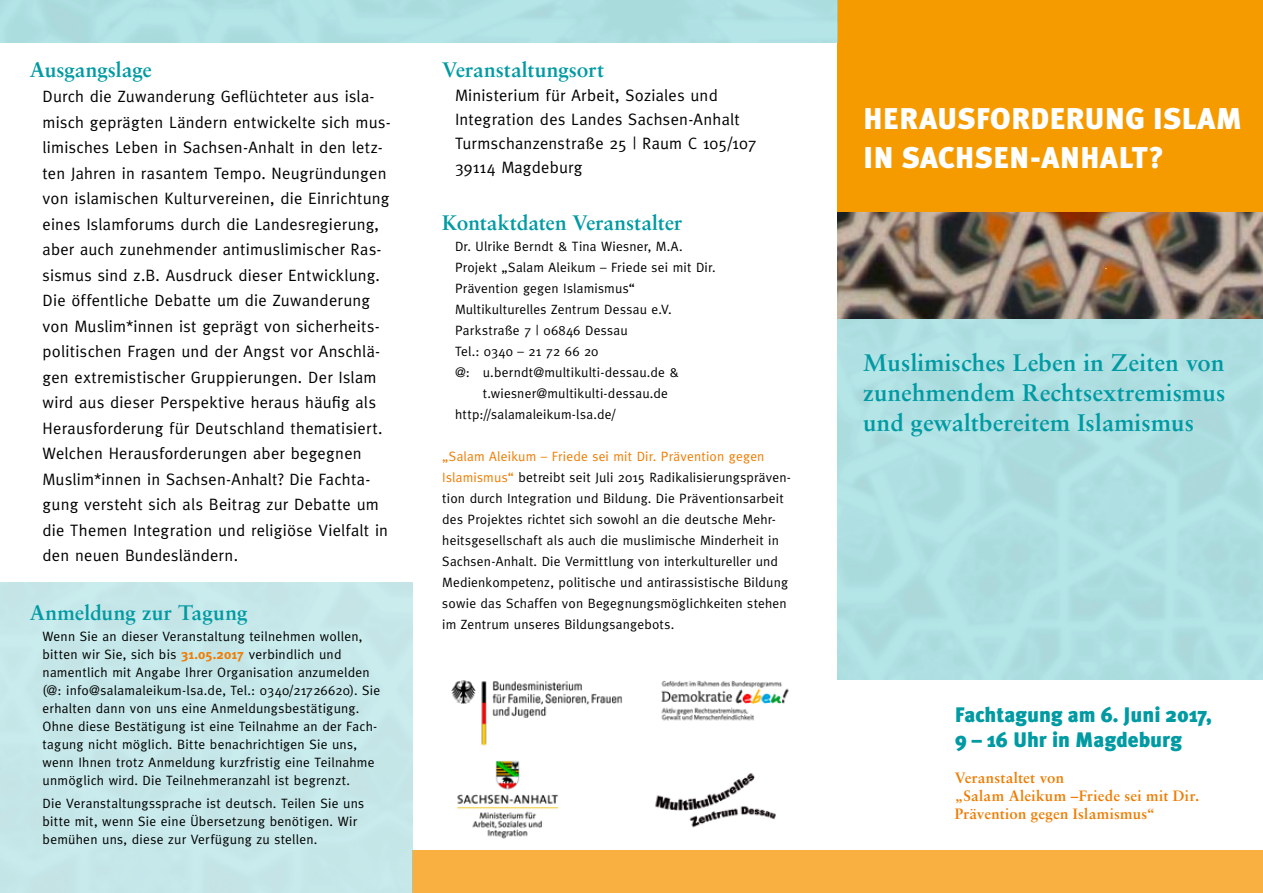
<style>
.page{position:relative;width:1263px;height:893px;background:#fff}
.page>*{position:absolute;margin:0;border:0;box-sizing:border-box;transform-origin:0 0}
.t1{font:900 30px/39px "Meta Plus";letter-spacing:.005em;color:#fff}
.t2{font:24px/30px "Sabon Bold Os F";letter-spacing:.01em;color:#009aa3;text-align:justify}
.t3{font:21px "Sabon Bold Os F";color:#009aa3}
.t4{font:900 21px/25.2px "Meta Plus";color:#009aa3}
.t5{font:16.5px/25.5px "Meta";letter-spacing:.015em;color:#000}
.t6{font:15px/18px "Sabon Bold Os F";letter-spacing:.02em;color:#ef7c00}
.t7{font:13.5px/18px "Meta";letter-spacing:.015em;color:#000}
.s1{font-weight:700;color:#ef7c00}
.s2{color:#ef7c00}
</style>
<div class="page">
<div style="left:412px;top:850px;width:851px;height:43px;background:#f9b041"></div>
<div style="left:838px;top:0;width:425px;height:213px;background:#f59b00"></div>
<img style="left:838px;top:213px;width:425px;height:106px">
<img style="left:661px;top:681px;width:128px;height:40px">
<img style="left:655px;top:773px;width:121px;height:55px">
<img style="left:451px;top:680px;width:172px;height:66px">
<img style="left:456px;top:760px;width:103px;height:79px">
<h3 class="t3" style="left:30px;top:56px;width:124px">Ausgangslage</h3>
<p class="t5" style="left:43px;top:83px;width:350px">Durch die Zuwanderung Geflüchteter aus isla&shy;misch geprägten Ländern entwickelte sich mus&shy;limisches Leben in Sachsen-Anhalt in den letz&shy;ten Jahren in rasantem Tempo. Neugründungen von islamischen Kulturvereinen, die Einrichtung eines Islamforums durch die Landesregierung, aber auch zunehmender antimuslimischer Ras&shy;sismus sind z.B. Ausdruck dieser Entwicklung.<br>Die öffentliche Debatte um die Zuwanderung von Muslim*innen ist geprägt von sicherheits&shy;politischen Fragen und der Angst vor Anschlä&shy;gen extremistischer Gruppierungen. Der Islam wird aus dieser Perspektive heraus häufig als Herausforderung für Deutschland thematisiert.<br>Welchen Herausforderungen aber begegnen Muslim*innen in Sachsen-Anhalt? Die Fachta&shy;gung versteht sich als Beitrag zur Debatte um die Themen Integration und religiöse Vielfalt in den neuen Bundesländern.</p>
<h3 class="t3" style="left:30px;top:600px;width:219px">Anmeldung zur Tagung</h3>
<p class="t7" style="left:43px;top:627px;width:339px">Wenn Sie an dieser Veranstaltung teilnehmen wollen, bitten wir Sie, sich bis <span class="s1">31.05.2017</span> verbindlich und namentlich mit Angabe Ihrer Organisation anzumelden (@: info@salamaleikum-lsa.de, Tel.: 0340/21726620). Sie erhalten dann von uns eine Anmeldungsbestätigung.<br>Ohne diese Bestätigung ist eine Teilnahme an der Fach&shy;tagung nicht möglich. Bitte benachrichtigen Sie uns, wenn Ihnen trotz Anmeldung kurzfristig eine Teilnahme unmöglich wird. Die Teilnehmeranzahl ist begrenzt.</p>
<p class="t7" style="left:43px;top:794px;width:323px">Die Veranstaltungssprache ist deutsch. Teilen Sie uns bitte mit, wenn Sie eine Übersetzung benötigen. Wir bemühen uns, diese zur Verfügung zu stellen.</p>
<h3 class="t3" style="left:442px;top:56px;width:163px">Veranstaltungsort</h3>
<p class="t5" style="left:455px;top:83px;width:303px;line-height:24px">Ministerium für Arbeit, Soziales und Integration des Landes Sachsen-Anhalt Turmschanzenstraße 25 | Raum C 105/107<br>39114 Magdeburg</p>
<h3 class="t3" style="left:442px;top:209px;width:242px">Kontaktdaten Veranstalter</h3>
<p class="t7" style="left:455px;top:237px;width:229px">Dr. Ulrike Berndt &amp; Tina Wiesner, M.A.</p>
<p class="t7" style="left:455px;top:258px;width:262px">Projekt „Salam Aleikum – Friede sei mit Dir.</p>
<p class="t7" style="left:455px;top:279px;width:181px">Prävention gegen Islamismus“</p>
<p class="t7" style="left:455px;top:300px;width:218px">Multikulturelles Zentrum Dessau e.V.</p>
<p class="t7" style="left:455px;top:321px;width:174px">Parkstraße 7 | 06846 Dessau</p>
<p class="t7" style="left:455px;top:342px;width:145px">Tel.: 0340 – 21 72 66 20</p>
<p class="t7" style="left:455px;top:363px;width:225px">@: u.berndt@multikulti-dessau.de &amp;</p>
<p class="t7" style="left:483px;top:384px;width:187px">t.wiesner@multikulti-dessau.de</p>
<p class="t7" style="left:455px;top:405px;width:162px">http://salamaleikum-lsa.de/</p>
<p class="t7" style="left:442px;top:445px;width:350px;line-height:21px"><span class="s2">„Salam Aleikum – Friede sei mit Dir. Prävention gegen Islamismus“</span> betreibt seit Juli 2015 Radikalisierungspräven&shy;tion durch Integration und Bildung. Die Präventionsarbeit des Projektes richtet sich sowohl an die deutsche Mehr&shy;heitsgesellschaft als auch die muslimische Minderheit in Sachsen-Anhalt. Die Vermittlung von interkultureller und Medienkompetenz, politische und antirassistische Bildung sowie das Schaffen von Begegnungsmöglichkeiten stehen im Zentrum unseres Bildungsangebots.</p>
<h1 class="t1" style="left:863px;top:99px;width:380px">HERAUSFORDERUNG ISLAM<br>IN SACHSEN-ANHALT?</h1>
<h2 class="t2" style="left:863px;top:348px;width:364px">Muslimisches Leben in Zeiten von zunehmendem Rechtsextremismus und gewaltbereitem Islamismus</h2>
<h3 class="t4" style="left:955px;top:702px;width:259px">Fachtagung am 6. Juni 2017,<br>9 – 16 Uhr in Magdeburg</h3>
<p class="t6" style="left:955px;top:768px;width:246px">Veranstaltet von<br>„Salam Aleikum –Friede sei mit Dir.<br>Prävention gegen Islamismus“</p>
</div>
